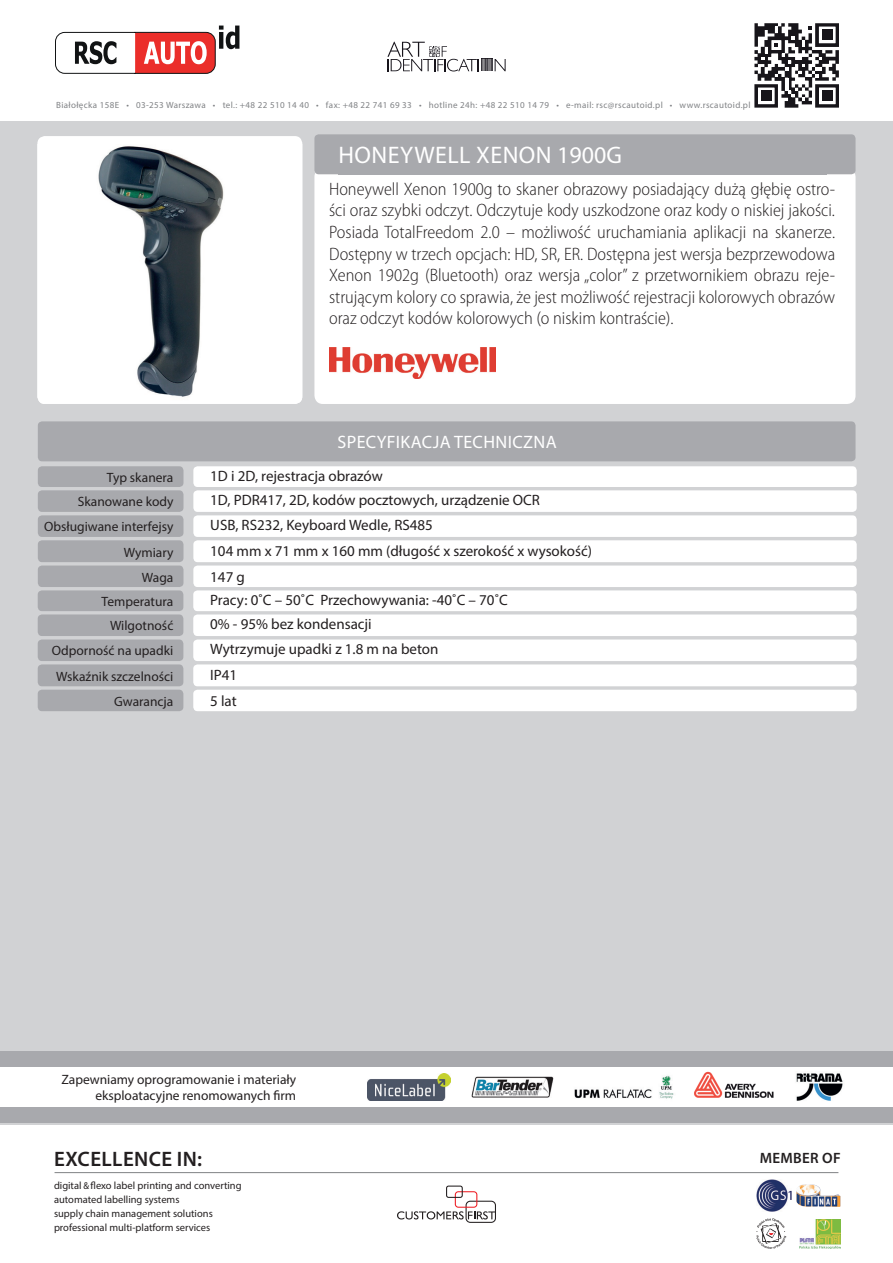
<style>
.page{position:relative;width:893px;height:1263px;background:#fff}
.page>*{position:absolute;margin:0;border:0;box-sizing:border-box;transform-origin:0 0}
.t1{font:24px "Myriad Pro";letter-spacing:.02em;color:#fff}
.t2{font:600 21px "Myriad Pro";letter-spacing:.02em;color:#231f20}
.t3{font:300 semi-condensed 18px/21.6px "Myriad Pro";color:#231f20;text-align:justify}
.t4{font:18px "Myriad Pro";letter-spacing:.02em;color:#fff}
.t5{font:15px "Myriad Pro";color:#231f20}
.t6{font:600 15px "Myriad Pro";letter-spacing:.02em;color:#231f20}
.t7{font:13.5px/16.2px "Myriad Pro";color:#231f20;text-align:right}
.t8{font:10.5px "Myriad Pro";color:#231f20}
.t9{font:semi-condensed 10.05px "Myriad Pro";color:#231f20}
.t10{font:9px "Myriad Pro";letter-spacing:.04em;color:#808285}
</style>
<div class="page">
<div style="left:0;top:121px;width:893px;height:1004px;background:#d1d2d4"></div>
<div style="left:37px;top:136px;width:265px;height:268px;background:#fff;border-radius:8px"></div>
<img style="left:37px;top:146px;width:265px;height:258px">
<div style="left:0;top:1051px;width:892px;height:72px;background:#a8a9ad"></div>
<div style="left:38px;top:466px;width:145px;height:21px;background:#a8a9ad;border-radius:4px"></div>
<div style="left:38px;top:590px;width:145px;height:21px;background:#a8a9ad;border-radius:4px"></div>
<div style="left:38px;top:490px;width:145px;height:22px;background:#a8a9ad;border-radius:4px"></div>
<div style="left:38px;top:614px;width:145px;height:22px;background:#a8a9ad;border-radius:4px"></div>
<div style="left:38px;top:515px;width:145px;height:22px;background:#a8a9ad;border-radius:4px"></div>
<div style="left:38px;top:639px;width:145px;height:22px;background:#a8a9ad;border-radius:4px"></div>
<div style="left:38px;top:565px;width:145px;height:22px;background:#a8a9ad;border-radius:4px"></div>
<div style="left:38px;top:690px;width:145px;height:21px;background:#a8a9ad;border-radius:4px"></div>
<div style="left:38px;top:540px;width:145px;height:22px;background:#a8a9ad;border-radius:4px"></div>
<div style="left:38px;top:664px;width:145px;height:22px;background:#a8a9ad;border-radius:4px"></div>
<div style="left:314px;top:168px;width:541px;height:236px;background:#fff;border-radius:9px"></div>
<div style="left:38px;top:421px;width:817px;height:40px;background:#a8a9ad;border-radius:4px"></div>
<div style="left:314px;top:134px;width:541px;height:40px;background:#a8a9ad;border-radius:4px"></div>
<div style="left:0;top:1067px;width:893px;height:40px;background:#fff"></div>
<img style="left:471px;top:1076px;width:83px;height:22px">
<img style="left:367px;top:1073px;width:83px;height:27px">
<img style="left:574px;top:1075px;width:100px;height:24px">
<img style="left:694px;top:1071px;width:80px;height:27px">
<img style="left:796px;top:1073px;width:47px;height:28px">
<svg style="left:55px;top:26px;width:184px;height:48px"></svg>
<svg style="left:754px;top:23px;width:85px;height:85px"></svg>
<div style="left:822px;top:30px;width:10px;height:10px;background:#17151a"></div>
<div style="left:822px;top:91px;width:10px;height:10px;background:#17151a"></div>
<div style="left:761px;top:91px;width:10px;height:10px;background:#17151a"></div>
<svg style="left:387px;top:42px;width:119px;height:29px"></svg>
<svg style="left:397px;top:1185px;width:99px;height:38px"></svg>
<svg style="left:756px;top:1218px;width:30px;height:31px"></svg>
<img style="left:796px;top:1184px;width:44px;height:23px">
<img style="left:756px;top:1180px;width:36px;height:31px">
<img style="left:799px;top:1219px;width:41px;height:30px">
<hr style="left:55px;top:1172px;width:783px;height:1px;background:#808285">
<div style="left:193px;top:466px;width:664px;height:21px;background:#fff;border-radius:4px"></div>
<div style="left:193px;top:590px;width:664px;height:21px;background:#fff;border-radius:4px"></div>
<div style="left:193px;top:490px;width:664px;height:22px;background:#fff;border-radius:4px"></div>
<div style="left:193px;top:614px;width:664px;height:22px;background:#fff;border-radius:4px"></div>
<div style="left:193px;top:515px;width:664px;height:22px;background:#fff;border-radius:4px"></div>
<div style="left:193px;top:639px;width:664px;height:22px;background:#fff;border-radius:4px"></div>
<div style="left:193px;top:565px;width:664px;height:22px;background:#fff;border-radius:4px"></div>
<div style="left:193px;top:690px;width:664px;height:21px;background:#fff;border-radius:4px"></div>
<div style="left:193px;top:540px;width:664px;height:22px;background:#fff;border-radius:4px"></div>
<div style="left:193px;top:664px;width:664px;height:22px;background:#fff;border-radius:4px"></div>
<img style="left:329px;top:347px;width:167px;height:32px">
<p class="t10" style="left:56px;top:99px;width:696px">Białołęcka 158E • 03-253 Warszawa • tel.: +48 22 510 14 40 • fax: +48 22 741 69 33 • hotline 24h: +48 22 510 14 79 • e-mail: rsc@rscautoid.pl • www.rscautoid.pl</p>
<h1 class="t1" style="left:338px;top:140px;width:285px">HONEYWELL XENON 1900G</h1>
<p class="t3" style="left:329px;top:178px;width:508px">Honeywell Xenon 1900g to skaner obrazowy posiadający dużą głębię ostro&shy;ści oraz szybki odczyt. Odczytuje kody uszkodzone oraz kody o niskiej jakości.<br>Posiada TotalFreedom 2.0 – możliwość uruchamiania aplikacji na skanerze.<br>Dostępny w trzech opcjach: HD, SR, ER. Dostępna jest wersja bezprzewodowa Xenon 1902g (Bluetooth) oraz wersja „color” z przetwornikiem obrazu reje&shy;strującym kolory co sprawia, że jest możliwość rejestracji kolorowych obrazów oraz odczyt kodów kolorowych (o niskim kontraście).</p>
<p class="t4" style="left:337px;top:431px;width:221px">SPECYFIKACJA TECHNICZNA</p>
<p class="t7" style="left:107px;top:469px;width:68px">Typ skanera</p>
<p class="t5" style="left:210px;top:467px;width:174px">1D i 2D, rejestracja obrazów</p>
<p class="t7" style="left:78px;top:493px;width:97px">Skanowane kody</p>
<p class="t5" style="left:210px;top:491px;width:331px">1D, PDR417, 2D, kodów pocztowych, urządzenie OCR</p>
<p class="t7" style="left:44px;top:518px;width:131px">Obsługiwane interfejsy</p>
<p class="t5" style="left:210px;top:516px;width:224px">USB, RS232, Keyboard Wedle, RS485</p>
<p class="t7" style="left:124px;top:544px;width:51px">Wymiary</p>
<p class="t5" style="left:210px;top:542px;width:383px">104 mm x 71 mm x 160 mm (długość x szerokość x wysokość)</p>
<p class="t7" style="left:142px;top:569px;width:33px">Waga</p>
<p class="t5" style="left:210px;top:567px;width:36px">147 g</p>
<p class="t7" style="left:102px;top:593px;width:73px">Temperatura</p>
<p class="t5" style="left:210px;top:591px;width:299px">Pracy: 0˚C – 50˚C Przechowywania: -40˚C – 70˚C</p>
<p class="t7" style="left:110px;top:617px;width:65px">Wilgotność</p>
<p class="t5" style="left:210px;top:615px;width:163px">0% - 95% bez kondensacji</p>
<p class="t7" style="left:52px;top:642px;width:123px">Odporność na upadki</p>
<p class="t5" style="left:210px;top:640px;width:230px">Wytrzymuje upadki z 1.8 m na beton</p>
<p class="t7" style="left:56px;top:668px;width:119px">Wskaźnik szczelności</p>
<p class="t5" style="left:210px;top:666px;width:28px">IP41</p>
<p class="t7" style="left:114px;top:693px;width:61px">Gwarancja</p>
<p class="t5" style="left:210px;top:691px;width:28px">5 lat</p>
<p class="t7" style="left:61px;top:1071px;width:236px">Zapewniamy oprogramowanie i materiały eksploatacyjne renomowanych firm</p>
<p class="t2" style="left:54px;top:1145px;width:150px">EXCELLENCE IN:</p>
<p class="t8" style="left:54px;top:1193px;width:127px">automated labelling systems</p>
<p class="t8" style="left:54px;top:1221px;width:158px">professional multi-platform services</p>
<p class="t8" style="left:54px;top:1179px;width:189px">digital flexo label printing and converting</p>
<p class="t9" style="left:83px;top:1180px;width:7px">&amp;</p>
<p class="t8" style="left:54px;top:1207px;width:160px">supply chain management solutions</p>
<p class="t6" style="left:760px;top:1149px;width:82px">MEMBER OF</p>
</div>
